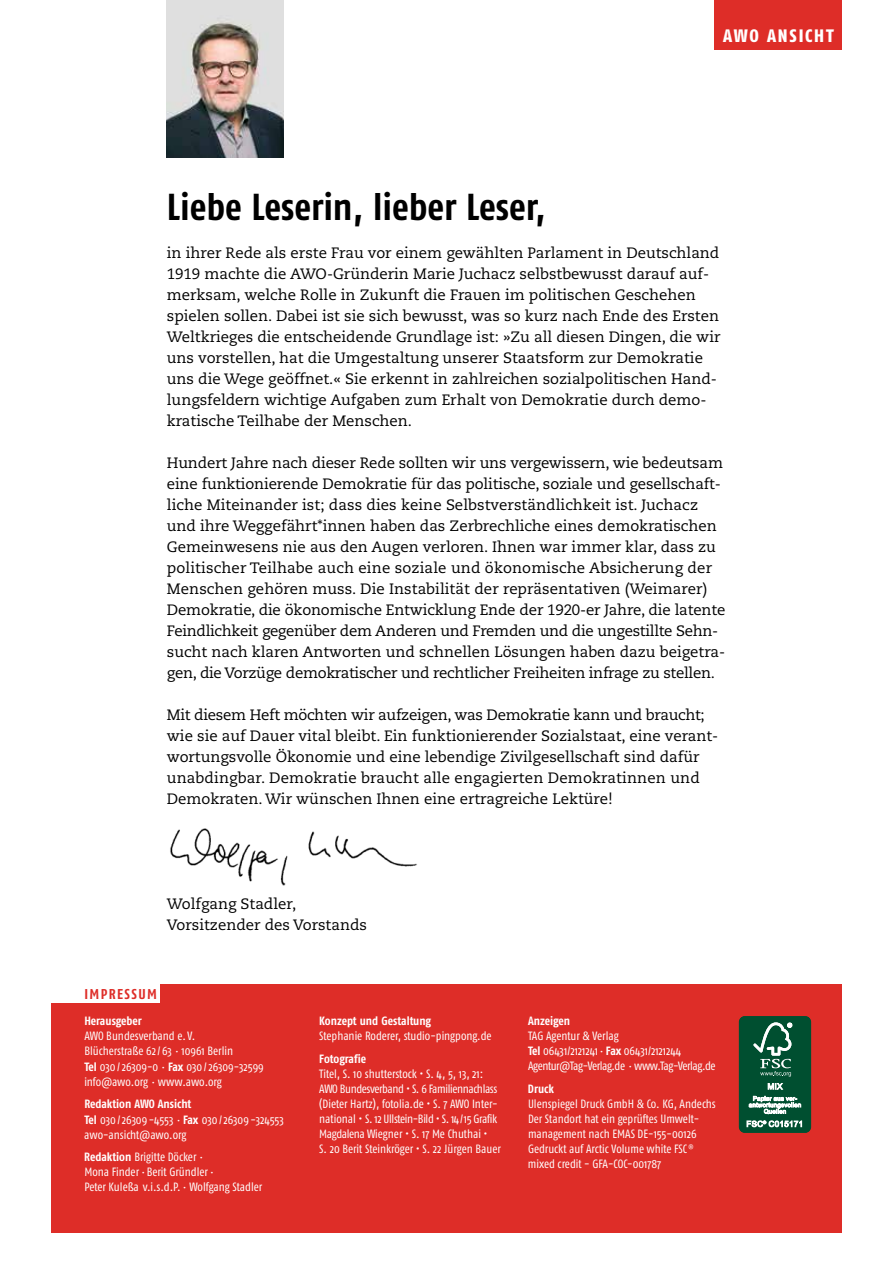
<style>
.page{position:relative;width:893px;height:1263px;background:#fff}
.page>*{position:absolute;margin:0;border:0;box-sizing:border-box;transform-origin:0 0}
.t1{font:700 37.5px "Fago Co";color:#000}
.t2{font:18px "Fago Co Exb Lf";letter-spacing:.1em;color:#fff}
.t3{font:15px/21px "Caecilia";color:#000}
.t4{font:700 14.25px "Fago Co";letter-spacing:.1em;color:#de2d28}
.t5{font:12px/15px "Fago Co";letter-spacing:-.005em;color:#fff}
.t6{font:700 12px "Fago Co";letter-spacing:-.005em;color:#fff}
.s1{font-size:9px}
.s2{font-weight:700}
</style>
<div class="page">
<div style="left:51px;top:984px;width:791px;height:248px;background:#de2d28"></div>
<div style="left:44px;top:981px;width:116px;height:22px;background:#fff"></div>
<div style="left:715px;top:0;width:127px;height:49px;background:#de2d28"></div>
<img style="left:170px;top:828px;width:247px;height:58px">
<div style="left:739px;top:1016px;width:72px;height:117px;background:#004f30;border-radius:5px"></div>
<div style="left:739px;top:1016px;width:72px;height:117px;border:1px solid #004f30;border-radius:5px"></div>
<svg style="left:753px;top:1022px;width:39px;height:68px"></svg>
<svg style="left:748px;top:1096px;width:53px;height:18px"></svg>
<svg style="left:746px;top:1120px;width:56px;height:7px"></svg>
<img style="left:167px;top:0;width:116px;height:158px">
<h1 class="t1" style="left:167px;top:185px;width:380px">Liebe Leserin, lieber Leser,</h1>
<p class="t2" style="left:723px;top:25px;width:112px">AWO ANSICHT</p>
<p class="t3" style="left:167px;top:242px;width:555px">in ihrer Rede als erste Frau vor einem gewählten Parlament in Deutschland 1919 machte die AWO-Gründerin Marie Juchacz selbstbewusst darauf auf&shy;merksam, welche Rolle in Zukunft die Frauen im politischen Geschehen spielen sollen. Dabei ist sie sich bewusst, was so kurz nach Ende des Ersten Weltkrieges die entscheidende Grundlage ist: »Zu all diesen Dingen, die wir uns vorstellen, hat die Umgestaltung unserer Staatsform zur Demokratie uns die Wege geöffnet.« Sie erkennt in zahlreichen sozialpolitischen Hand&shy;lungsfeldern wichtige Aufgaben zum Erhalt von Demokratie durch demo&shy;kratische Teilhabe der Menschen.</p>
<p class="t3" style="left:167px;top:452px;width:560px">Hundert Jahre nach dieser Rede sollten wir uns vergewissern, wie bedeutsam eine funktionierende Demokratie für das politische, soziale und gesellschaft&shy;liche Miteinander ist; dass dies keine Selbstverständlichkeit ist. Juchacz und ihre Weggefährt*innen haben das Zerbrechliche eines demokratischen Gemeinwesens nie aus den Augen verloren. Ihnen war immer klar, dass zu politischer Teilhabe auch eine soziale und ökonomische Absicherung der Menschen gehören muss. Die Instabilität der repräsentativen (Weimarer)<br>Demokratie, die ökonomische Entwicklung Ende der 1920-er Jahre, die latente Feindlichkeit gegenüber dem Anderen und Fremden und die ungestillte Sehn&shy;sucht nach klaren Antworten und schnellen Lösungen haben dazu beigetra&shy;gen, die Vorzüge demokratischer und rechtlicher Freiheiten infrage zu stellen.</p>
<p class="t3" style="left:167px;top:704px;width:553px">Mit diesem Heft möchten wir aufzeigen, was Demokratie kann und braucht; wie sie auf Dauer vital bleibt. Ein funktionierender Sozialstaat, eine verant&shy;wortungsvolle Ökonomie und eine lebendige Zivilgesellschaft sind dafür unabdingbar. Demokratie braucht alle engagierten Demokratinnen und Demokraten. Wir wünschen Ihnen eine ertragreiche Lektüre!</p>
<p class="t3" style="left:167px;top:893px;width:202px">Wolfgang Stadler,<br>Vorsitzender des Vorstands</p>
<p class="t4" style="left:84px;top:986px;width:74px">IMPRESSUM</p>
<p class="t6" style="left:84px;top:1013px;width:59px">Herausgeber</p>
<p class="t5" style="left:84px;top:1028px;width:181px">AWO Bundesverband e. V.<br>Blücherstraße 62/ 63 <span class="s1">•</span> 10961 Berlin<br><span class="s2">Tel</span> 030 /26309-0 <span class="s1">•</span> <span class="s2">Fax</span> 030 /26309-32599 info@awo.org <span class="s1">•</span> www.awo.org</p>
<p class="t5" style="left:84px;top:1096px;width:201px"><span class="s2">Redaktion AWO Ansicht<br>Tel</span> 030 /26309 -4553 <span class="s1">•</span> <span class="s2">Fax</span> 030 /26309 -324553 awo-ansicht@awo.org</p>
<p class="t5" style="left:84px;top:1149px;width:179px"><span class="s2">Redaktion</span> Brigitte Döcker <span class="s1">•<br></span>Mona Finder <span class="s1">•</span> Berit Gründler <span class="s1">•<br></span>Peter Kuleßa v.i.s.d.P. <span class="s1">•</span> Wolfgang Stadler</p>
<p class="t6" style="left:319px;top:1013px;width:113px">Konzept und Gestaltung</p>
<p class="t5" style="left:319px;top:1028px;width:174px">Stephanie Roderer, studio-pingpong.de</p>
<p class="t6" style="left:319px;top:1052px;width:48px">Fotografie</p>
<p class="t5" style="left:319px;top:1066px;width:183px">Titel, S. 10 shutterstock • S. 4, 5, 13, 21:<br>AWO Bundesverband • S. 6 Familiennachlass (Dieter Hartz), fotolia.de • S. 7 AWO Inter&shy;national • S. 12 Ullstein-Bild • S. 14/15 Grafik Magdalena Wiegner • S. 17 Me Chuthai •<br>S. 20 Berit Steinkröger • S. 22 Jürgen Bauer</p>
<p class="t6" style="left:528px;top:1013px;width:44px">Anzeigen</p>
<p class="t5" style="left:528px;top:1028px;width:189px">TAG Agentur &amp; Verlag<br><span class="s2">Tel</span> 06431/2121241 <span class="s1">•</span> <span class="s2">Fax</span> 06431/2121244<br>Agentur@Tag-Verlag.de <span class="s1">•</span> www.Tag-Verlag.de</p>
<p class="t6" style="left:528px;top:1082px;width:27px">Druck</p>
<p class="t5" style="left:528px;top:1096px;width:189px">Ulenspiegel Druck GmbH &amp; Co. KG, Andechs Der Standort hat ein geprüftes Umwelt&shy;management nach EMAS DE-155-00126<br>Gedruckt auf Arctic Volume white FSC <sup>® </sup>mixed credit - GFA-COC-001787</p>
</div>
